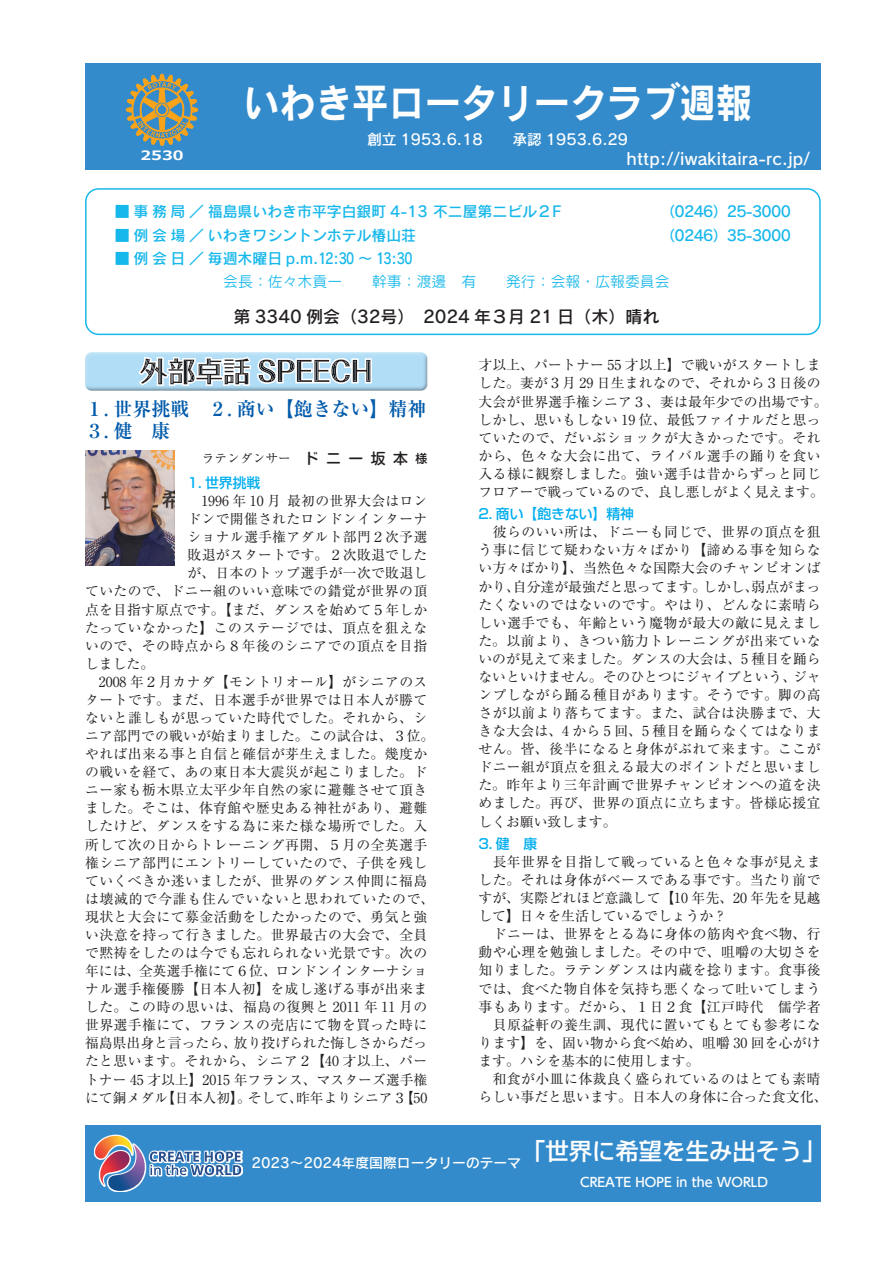
<style>
.page{position:relative;width:893px;height:1263px;background:#fff}
.page>*{position:absolute;margin:0;border:0;box-sizing:border-box;transform-origin:0 0}
.t1{font:40.35px "Rodin Pro N B";color:#fff;scale:.9 1}
.t2{font:700 19.2px "Ryumin Pr 6 N";color:#015aaa}
.t3{font:16.95px "Rodin Pro N DB";color:#231f20}
.t4{font:16.5px "Rodin Pro N DB";letter-spacing:.01em;color:#fff}
.t5{font:14.85px "Rodin Pro N DB";color:#16b7eb}
.t6{font:14.85px "Rodin Pro N M";color:#16b7eb}
.t7{font:14.85px/23.4px "Rodin Pro N DB";letter-spacing:-.05em;color:#16b7eb}
.t8{font:14.85px "Rodin Pro N DB";color:#fff}
.t9{font:13.8px/18.1px "Ryumin Pr 6";letter-spacing:.035em;color:#231f20;text-align:justify}
.t10{font:13.8px/18.1px "Ryumin Pr 6";letter-spacing:.015em;color:#231f20}
.t11{font:13.8px "Ryumin Pr 6";color:#231f20}
.t12{font:13.8px "Rodin Pro N DB";color:#fff}
.t13{font:13.8px "Ryumin Pr 6";letter-spacing:.06em;color:#231f20}
.t14{font:500 13.8px "Shin Go Pr 6 N";color:#00aeef}
.t15{font:700 12.9px "Meiryo UI";color:#fff;scale:1.23 1}
.t16{font:500 12.75px "UD Shin Go Pr 6";color:#fff}
.t17{font:12.75px "Ryumin Pr 6";color:#231f20}
.s1{font-family:"Shin M Go Pr 6";font-weight:500;font-size:14.85px}
.s2{font-family:"Shin M Go Pr 6";font-weight:500;font-size:11.85px}
</style>
<div class="page">
<div style="left:85px;top:64px;width:736px;height:106px;background:#348bcb"></div>
<div style="left:85px;top:188px;width:736px;height:147px;border:1px solid #16b7eb;border-radius:13px"></div>
<svg style="left:126px;top:74px;width:72px;height:72px"></svg>
<div style="left:85px;top:1125px;width:736px;height:76px;background:#348bcb"></div>
<svg style="left:94px;top:1134px;width:149px;height:58px"></svg>
<svg style="left:95px;top:1136px;width:146px;height:55px"></svg>
<div style="left:84px;top:351px;width:344px;height:41px;background:#231f20;opacity:.75"></div>
<img style="left:85px;top:451px;width:90px;height:115px">
<p class="t15" style="left:140px;top:146px;width:37px">2530</p>
<h1 class="t1" style="left:243px;top:76px;width:567px">いわき平ロータリークラブ週報</h1>
<p class="t8" style="left:367px;top:130px;width:263px">創立 1953.6.18　　承認 1953.6.29</p>
<p class="t4" style="left:627px;top:148px;width:185px">http://iwakitaira-rc.jp/</p>
<p class="t5" style="left:115px;top:202px;width:448px">■ 事務局／福島県いわき市平字白銀町 4-13 不二屋第二ビル２F</p>
<p class="t5" style="left:115px;top:225px;width:303px">■ 例会場／いわきワシントンホテル椿山荘</p>
<p class="t5" style="left:115px;top:249px;width:299px">■ 例会日／毎週木曜日 p.m.12:30 ～ 13:30</p>
<p class="t7" style="left:660px;top:199px;width:132px">（0246）25-3000（0246）35-3000</p>
<p class="t6" style="left:223px;top:272px;width:448px">会長：佐々木貢一　　幹事：渡邊　有　　発行：会報・広報委員会</p>
<p class="t3" style="left:234px;top:305px;width:427px">第 3340 例会（32号）　2024 年３月 21 日（木）晴れ</p>
<h2 class="t2" style="left:85px;top:394px;width:343px">１. 世界挑戦 ２. 商い【飽きない】精神</h2>
<h2 class="t2" style="left:85px;top:416px;width:87px">３. 健　康</h2>
<p class="t17" style="left:202px;top:448px;width:227px">ラテンダンサー　<span class="s1">ド ニ ー 坂 本</span> <span class="s2">様</span></p>
<p class="t14" style="left:188px;top:471px;width:74px">1. 世界挑戦</p>
<p class="t10" style="left:188px;top:491px;width:241px">　1996 年 10 月 最初の世界大会はロン</p>
<p class="t9" style="left:188px;top:509px;width:241px">ドンで開催されたロンドンインターナ</p>
<p class="t9" style="left:188px;top:527px;width:241px">ショナル選手権アダルト部門２次予選</p>
<p class="t9" style="left:188px;top:545px;width:241px">敗退がスタートです。２次敗退でした</p>
<p class="t9" style="left:188px;top:563px;width:241px">が、日本のトップ選手が一次で敗退し</p>
<p class="t9" style="left:85px;top:581px;width:344px">ていたので、ドニー組のいい意味での錯覚が世界の頂</p>
<p class="t10" style="left:85px;top:600px;width:344px">点を目指す原点です。【まだ、ダンスを始めて５年しか</p>
<p class="t9" style="left:85px;top:618px;width:344px">たっていなかった】このステージでは、頂点を狙えな</p>
<p class="t9" style="left:85px;top:636px;width:344px">いので、その時点から８年後のシニアでの頂点を目指</p>
<p class="t9" style="left:85px;top:654px;width:71px">しました。</p>
<p class="t9" style="left:85px;top:672px;width:344px">　2008 年２月カナダ【モントリオール】がシニアのス</p>
<p class="t9" style="left:85px;top:690px;width:344px">タートです。まだ、日本選手が世界では日本人が勝て</p>
<p class="t9" style="left:85px;top:708px;width:344px">ないと誰しもが思っていた時代でした。それから、シ</p>
<p class="t10" style="left:85px;top:726px;width:351px">ニア部門での戦いが始まりました。この試合は、３位。</p>
<p class="t9" style="left:85px;top:744px;width:344px">やれば出来る事と自信と確信が芽生えました。幾度か</p>
<p class="t9" style="left:85px;top:762px;width:344px">の戦いを経て、あの東日本大震災が起こりました。ド</p>
<p class="t9" style="left:85px;top:780px;width:344px">ニー家も栃木県立太平少年自然の家に避難させて頂き</p>
<p class="t9" style="left:85px;top:798px;width:344px">ました。そこは、体育館や歴史ある神社があり、避難</p>
<p class="t9" style="left:85px;top:816px;width:344px">したけど、ダンスをする為に来た様な場所でした。入</p>
<p class="t9" style="left:85px;top:834px;width:344px">所して次の日からトレーニング再開、５月の全英選手</p>
<p class="t9" style="left:85px;top:853px;width:344px">権シニア部門にエントリーしていたので、子供を残し</p>
<p class="t9" style="left:85px;top:871px;width:344px">ていくべきか迷いましたが、世界のダンス仲間に福島</p>
<p class="t13" style="left:85px;top:888px;width:351px">は壊滅的で今誰も住んでいないと思われていたので、</p>
<p class="t9" style="left:85px;top:907px;width:344px">現状と大会にて募金活動をしたかったので、勇気と強</p>
<p class="t9" style="left:85px;top:925px;width:344px">い決意を持って行きました。世界最古の大会で、全員</p>
<p class="t9" style="left:85px;top:943px;width:344px">で黙祷をしたのは今でも忘れられない光景です。次の</p>
<p class="t11" style="left:85px;top:960px;width:344px">年には、全英選手権にて６位、ロンドンインターナショ</p>
<p class="t9" style="left:85px;top:979px;width:344px">ナル選手権優勝【日本人初】を成し遂げる事が出来ま</p>
<p class="t9" style="left:85px;top:997px;width:344px">した。この時の思いは、福島の復興と 2011 年 11 月の</p>
<p class="t9" style="left:85px;top:1015px;width:344px">世界選手権にて、フランスの売店にて物を買った時に</p>
<p class="t11" style="left:85px;top:1032px;width:344px">福島県出身と言ったら、放り投げられた悔しさからだっ</p>
<p class="t9" style="left:85px;top:1051px;width:344px">たと思います。それから、シニア２ 【40 才以上、パー</p>
<p class="t11" style="left:85px;top:1068px;width:344px">トナー 45 才以上】2015 年フランス、マスターズ選手権</p>
<p class="t11" style="left:85px;top:1087px;width:344px">にて銅メダル【日本人初】。そして、昨年よりシニア３【50</p>
<p class="t10" style="left:478px;top:355px;width:351px">才以上、パートナー 55 才以上】で戦いがスタートしました。妻が３月 29 日生まれなので、それから３日後の大会が世界選手権シニア３、妻は最年少での出場です。しかし、思いもしない 19 位、最低ファイナルだと思っていたので、だいぶショックが大きかったです。それから、色々な大会に出て、ライバル選手の踊りを食い入る様に観察しました。強い選手は昔からずっと同じフロアーで戦っているので、良し悪しがよく見えます。</p>
<p class="t14" style="left:478px;top:503px;width:157px">2. 商い【飽きない】精神</p>
<p class="t9" style="left:478px;top:522px;width:344px">　彼らのいい所は、ドニーも同じで、世界の頂点を狙う事に信じて疑わない方々ばかり【諦める事を知らない方々ばかり】、当然色々な国際大会のチャンピオンばかり、自分達が最強だと思ってます。しかし、弱点がまったくないのではないのです。やはり、どんなに素晴らしい選手でも、年齢という魔物が最大の敵に見えました。以前より、きつい筋力トレーニングが出来ていないのが見えて来ました。ダンスの大会は、5 種目を踊らないといけません。そのひとつにジャイブという、ジャンプしながら踊る種目があります。そうです。脚の高さが以前より落ちてます。また、試合は決勝まで、大きな大会は、4 から 5 回、5 種目を踊らなくてはなりません。皆、後半になると身体がぶれて来ます。ここがドニー組が頂点を狙える最大のポイントだと思いました。昨年より三年計画で世界チャンピオンへの道を決めました。再び、世界の頂点に立ちます。皆様応援宜しくお願い致します。</p>
<p class="t14" style="left:478px;top:832px;width:60px">3. 健　康</p>
<p class="t9" style="left:478px;top:852px;width:351px;text-align:left">　長年世界を目指して戦っていると色々な事が見えました。それは身体がベースである事です。当たり前ですが、実際どれほど意識して【10 年先、20 年先を見越して】日々を生活しているでしょうか？<br>　ドニーは、世界をとる為に身体の筋肉や食べ物、行動や心理を勉強しました。その中で、咀嚼の大切さを知りました。ラテンダンスは内蔵を捻ります。食事後では、食べた物自体を気持ち悪くなって吐いてしまう事もあります。だから、１日２食【江戸時代　儒学者　貝原益軒の養生訓、現代に置いてもとても参考になります】を、固い物から食べ始め、咀嚼 30 回を心がけます。ハシを基本的に使用します。<br>　和食が小皿に体裁良く盛られているのはとても素晴らしい事だと思います。日本人の身体に合った食文化、</p>
<p class="t12" style="left:252px;top:1154px;width:576px">2023～2024年度国際ロータリーのテーマ<sup>「世界に希望を生み出そう」</sup></p>
<p class="t16" style="left:580px;top:1171px;width:189px">CREATE HOPE in the WORLD</p>
</div>
